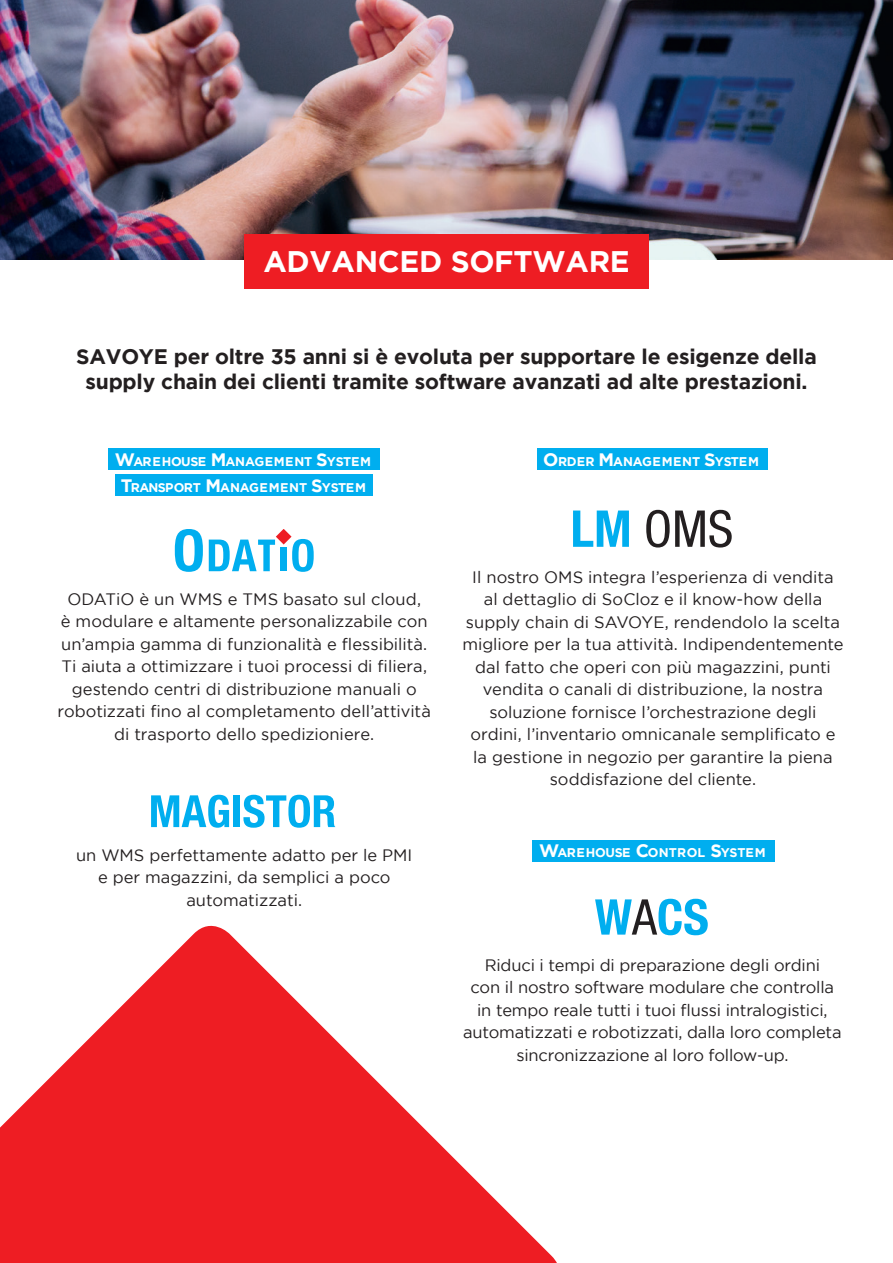
<style>
.page{position:relative;width:893px;height:1263px;background:#fff}
.page>*{position:absolute;margin:0;border:0;box-sizing:border-box;transform-origin:0 0}
.t1{font:700 29.7px "Gotham";letter-spacing:-.01em;color:#fff}
.t2{font:700 21px/25.2px "Gotham";letter-spacing:-.01em;color:#231f20;text-align:center}
.t3{font:16.5px/22.5px "Gotham";color:#231f20;text-align:center}
.t4{font:700 12.6px "Gotham";letter-spacing:-.005em;color:#fff}
.s1{font-size:18px}
</style>
<div class="page">
<img style="left:0;top:0;width:893px;height:259px">
<svg style="left:151px;top:795px;width:78px;height:33px"></svg>
<div style="left:234px;top:795px;width:6px;height:32px;background:#00aeef"></div>
<svg style="left:243px;top:795px;width:92px;height:33px"></svg>
<div style="left:244px;top:234px;width:405px;height:55px;background:#ee1d23"></div>
<svg style="left:573px;top:510px;width:56px;height:37px"></svg>
<svg style="left:646px;top:510px;width:86px;height:37px"></svg>
<svg style="left:595px;top:899px;width:113px;height:36px"></svg>
<div style="left:108px;top:448px;width:271px;height:22px;background:#00aeef"></div>
<div style="left:537px;top:448px;width:230px;height:22px;background:#00aeef"></div>
<div style="left:532px;top:840px;width:243px;height:21px;background:#00aeef"></div>
<div style="left:115px;top:475px;width:257px;height:21px;background:#00aeef"></div>
<svg style="left:0;top:925px;width:557px;height:338px;fill:#ee1d23"></svg>
<svg style="left:175px;top:529px;width:28px;height:43px"></svg>
<svg style="left:209px;top:529px;width:105px;height:43px"></svg>
<p class="t1" style="left:263px;top:245px;width:368px">ADVANCED SOFTWARE</p>
<p class="t2" style="left:76px;top:343px;width:742px">SAVOYE per oltre 35 anni si è evoluta per supportare le esigenze della supply chain dei clienti tramite software avanzati ad alte prestazioni.</p>
<p class="t4" style="left:115px;top:454px;width:256px"><span class="s1">W</span>AREHOUSE <span class="s1">M</span>ANAGEM ENT <span class="s1">S</span>YSTEM</p>
<p class="t4" style="left:543px;top:454px;width:215px"><span class="s1">O</span>RDER <span class="s1">M</span>ANAGEM ENT <span class="s1">S</span>YSTEM</p>
<p class="t4" style="left:121px;top:480px;width:245px"><span class="s1">T</span>RANSPORT <span class="s1">M</span>ANAGEM ENT <span class="s1">S</span>YSTEM</p>
<p class="t3" style="left:58px;top:587px;width:375px">ODATiO è un WMS e TMS basato sul cloud,<br>è modulare e altamente personalizzabile con un’ampia gamma di funzionalità e flessibilità.<br>Ti aiuta a ottimizzare i tuoi processi di filiera, gestendo centri di distribuzione manuali o robotizzati fino al completamento dell’attività di trasporto dello spedizioniere.</p>
<p class="t3" style="left:76px;top:843px;width:338px">un WMS perfettamente adatto per le PMI</p>
<p class="t3" style="left:98px;top:866px;width:294px">e per magazzini, da semplici a poco automatizzati.</p>
<p class="t3" style="left:462px;top:565px;width:383px">Il nostro OMS integra l’esperienza di vendita<br>al dettaglio di SoCloz e il know-how della supply chain di SAVOYE, rendendolo la scelta migliore per la tua attività. Indipendentemente dal fatto che operi con più magazzini, punti vendita o canali di distribuzione, la nostra soluzione fornisce l’orchestrazione degli ordini, l’inventario omnicanale semplificato e la gestione in negozio per garantire la piena soddisfazione del cliente.</p>
<p class="t4" style="left:539px;top:845px;width:226px"><span class="s1">W</span>AREHOUSE <span class="s1">C</span>ONTROL <span class="s1">S</span>YSTEM</p>
<p class="t3" style="left:463px;top:953px;width:380px">Riduci i tempi di preparazione degli ordini<br>con il nostro software modulare che controlla in tempo reale tutti i tuoi flussi intralogistici, automatizzati e robotizzati, dalla loro completa sincronizzazione al loro follow-up.</p>
</div>
